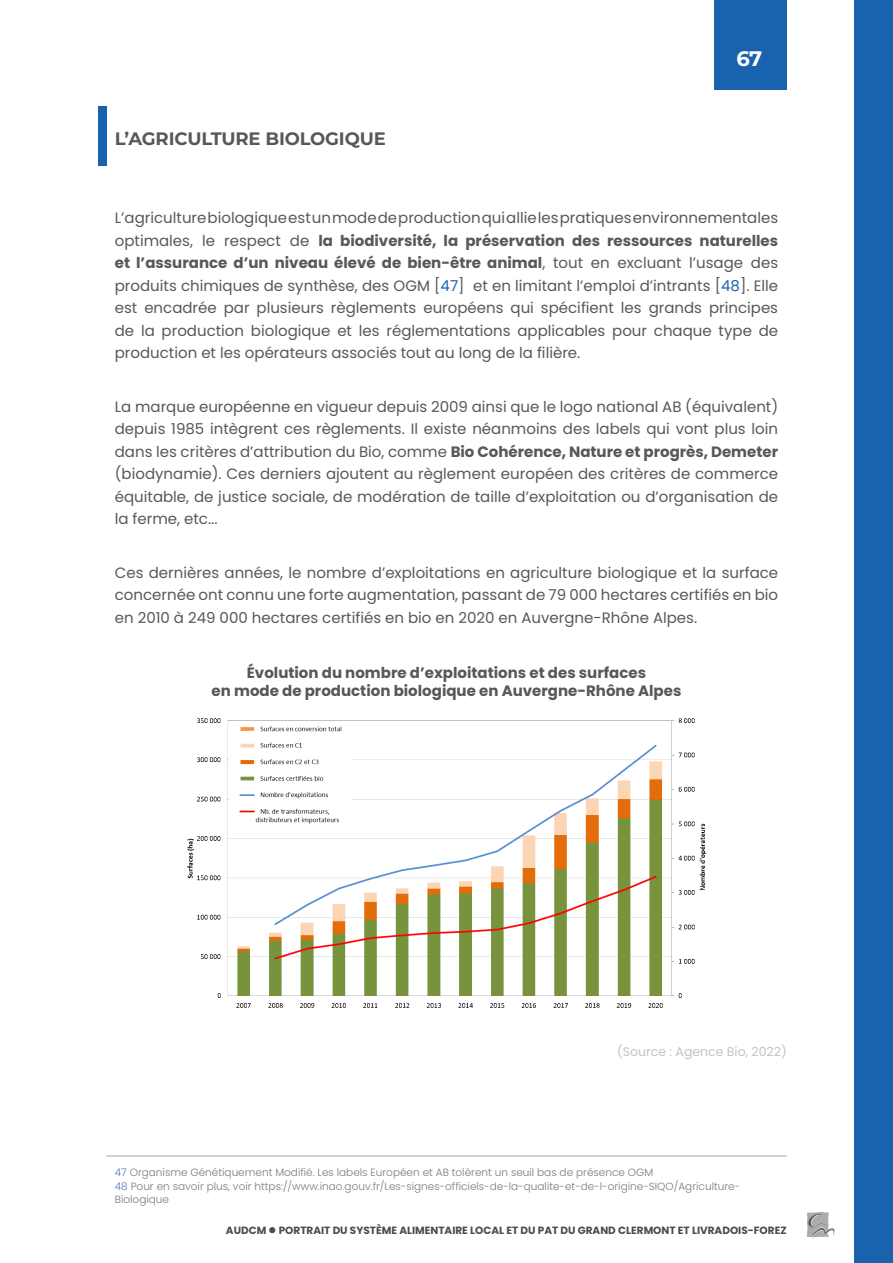
<style>
.page{position:relative;width:893px;height:1263px;background:#fff}
.page>*{position:absolute;margin:0;border:0;box-sizing:border-box;transform-origin:0 0}
.t1{font:700 21px "Montserrat";color:#fff}
.t2{font:700 18px "Montserrat";letter-spacing:-.01em;color:#57585a}
.titre_H2_chapitre{font:15px/22.5px "Poppins";color:#57585a;text-align:justify}
.t3{font:700 15px/18px "Poppins";color:#57585a;text-align:center}
.t4{font:12.45px "Poppins";color:#c2c3c3}
.t5{font:300 10.5px/13.5px "Poppins";color:#787a7d}
.t6{font:700 10.5px "Poppins";color:#4b4c4d}
.s1{font-weight:700}
.s2{color:#1963ae}
.s3{color:#4c76ba}
</style>
<div class="page">
<div style="left:714px;top:0;width:73px;height:89px;background:#1963ae"></div>
<svg style="left:807px;top:1212px;width:28px;height:25px"></svg>
<div style="left:855px;top:0;width:38px;height:1263px;background:#1963ae"></div>
<hr style="left:106px;top:1155px;width:681px;height:2px;background:#c2c3c3">
<img style="left:187px;top:718px;width:520px;height:290px">
<div style="left:98px;top:106px;width:8px;height:60px;background:#1963ae"></div>
<p class="t2" style="left:115px;top:125px;width:272px">L’AGRICULTURE BIOLOGIQUE</p>
<h1 class="t1" style="left:736px;top:44px;width:27px">67</h1>
<p class="titre_H2_chapitre" style="left:115px;top:207px;width:665px">L’agriculture biologique est un mode de production qui allie les pratiques environnementales optimales, le respect de <span class="s1">la biodiversité, la préservation des ressources naturelles et l’assurance d’un niveau élevé de bien-être animal</span>, tout en excluant l’usage des produits chimiques de synthèse, des OGM [<span class="s2">47</span>] et en limitant l’emploi d’intrants [<span class="s2">48</span>]. Elle est encadrée par plusieurs règlements européens qui spécifient les grands principes de la production biologique et les réglementations applicables pour chaque type de production et les opérateurs associés tout au long de la filière.</p>
<p class="titre_H2_chapitre" style="left:115px;top:395px;width:665px">La marque européenne en vigueur depuis 2009 ainsi que le logo national AB (équivalent) depuis 1985 intègrent ces règlements. Il existe néanmoins des labels qui vont plus loin dans les critères d’attribution du Bio, comme <span class="s1">Bio Cohérence, Nature et progrès, Demeter </span>(biodynamie). Ces derniers ajoutent au règlement européen des critères de commerce équitable, de justice sociale, de modération de taille d’exploitation ou d’organisation de la ferme, etc...</p>
<p class="titre_H2_chapitre" style="left:115px;top:561px;width:665px">Ces dernières années, le nombre d’exploitations en agriculture biologique et la surface concernée ont connu une forte augmentation, passant de 79 000 hectares certifiés en bio en 2010 à 249 000 hectares certifiés en bio en 2020 en Auvergne-Rhône Alpes.</p>
<p class="t3" style="left:212px;top:664px;width:471px">Évolution du nombre d’exploitations et des surfaces<br>en mode de production biologique en Auvergne-Rhône Alpes</p>
<p class="t4" style="left:617px;top:1044px;width:171px">(Source : Agence Bio, 2022)</p>
<p class="t5" style="left:115px;top:1166px;width:540px"><span class="s3">47</span> Organisme Génétiquement Modifié. Les labels Européen et AB tolèrent un seuil bas de présence OGM</p>
<p class="t5" style="left:115px;top:1179px;width:627px"><span class="s3">48</span> Pour en savoir plus, voir https://www.inao.gouv.fr/Les-signes-officiels-de-la-qualite-et-de-l-origine-SIQO/Agriculture-<br>Biologique</p>
<p class="t6" style="left:226px;top:1224px;width:562px">AUDCM ● PORTRAIT DU SYSTÈME ALIMENTAIRE LOCAL ET DU PAT DU GRAND CLERMONT ET LIVRADOIS-FOREZ</p>
</div>
